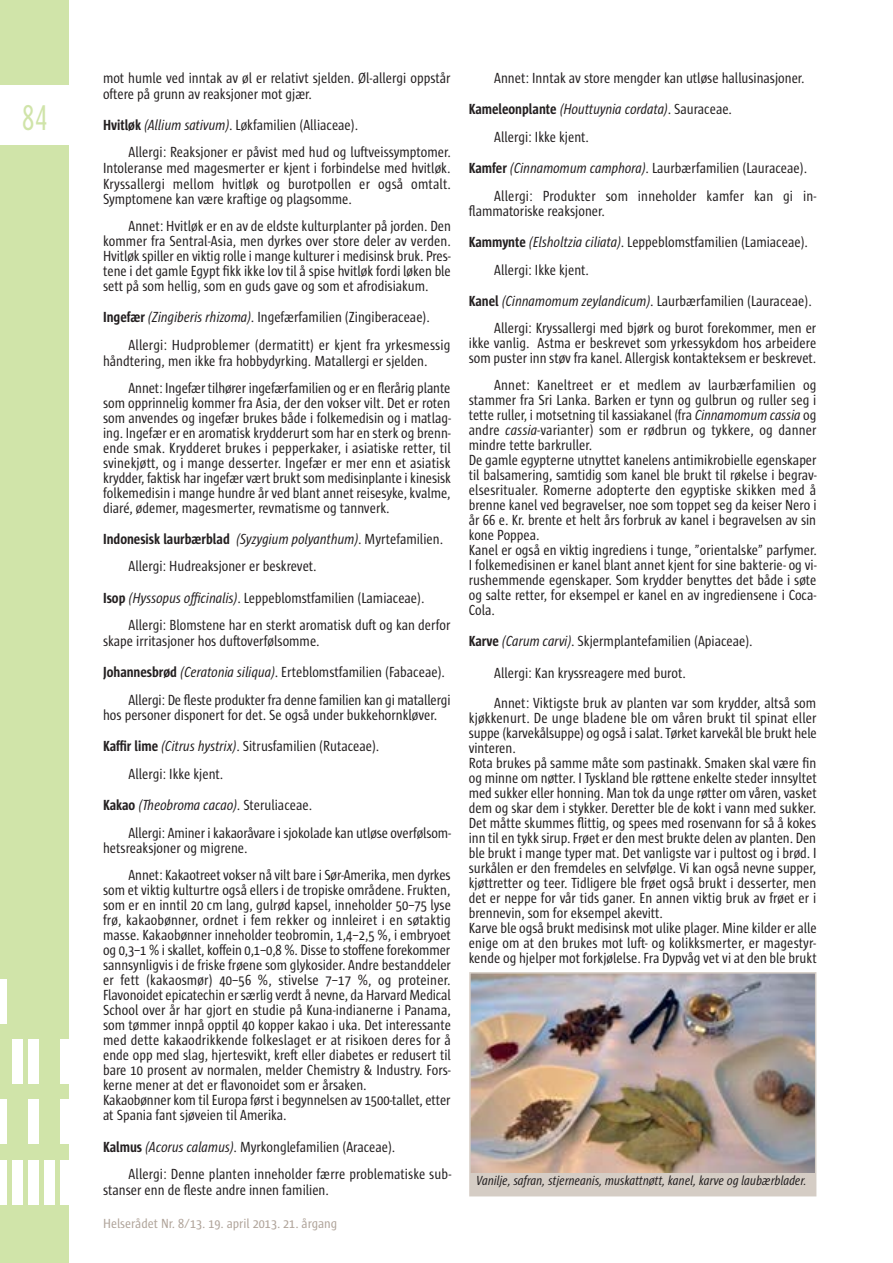
<style>
.page{position:relative;width:893px;height:1263px;background:#fff}
.page>*{position:absolute;margin:0;border:0;box-sizing:border-box;transform-origin:0 0}
.t1{font:36px "Dax Condensed";color:#d0e4a9;scale:.8 1}
.t2{font:15px/15px "Sun Cd";color:#231f20}
.t3{font:italic 13.5px "Sun Cd";color:#231f20}
.t4{font:13.5px "Sun Cd";color:#b0a49a;scale:1.07 1}
.s1{font-weight:700}
.s2{font-style:italic}
</style>
<div class="page">
<div style="left:0;top:0;width:69px;height:1263px;background:#d0e4a9"></div>
<div style="left:0;top:979px;width:6px;height:45px;background:#fff"></div>
<div style="left:0;top:1099px;width:6px;height:45px;background:#fff"></div>
<div style="left:0;top:1160px;width:6px;height:44px;background:#fff"></div>
<div style="left:12px;top:1039px;width:10px;height:45px;background:#fff"></div>
<div style="left:12px;top:1160px;width:10px;height:44px;background:#fff"></div>
<div style="left:44px;top:1160px;width:11px;height:44px;background:#fff"></div>
<div style="left:28px;top:1039px;width:10px;height:45px;background:#fff"></div>
<div style="left:28px;top:1099px;width:10px;height:45px;background:#fff"></div>
<div style="left:28px;top:1160px;width:10px;height:44px;background:#fff"></div>
<div style="left:60px;top:1039px;width:11px;height:45px;background:#fff"></div>
<div style="left:60px;top:1099px;width:11px;height:45px;background:#fff"></div>
<div style="left:60px;top:1160px;width:11px;height:44px;background:#fff"></div>
<div style="left:0;top:85px;width:71px;height:60px;background:#fff"></div>
<div style="left:471px;top:973px;width:344px;height:222px;background:#d5cdc5"></div>
<img style="left:472px;top:975px;width:341px;height:197px">
<div style="left:469px;top:972px;width:347px;height:224px;border:2px solid #d5cdc5"></div>
<h1 class="t1" style="left:22px;top:100px;width:34px">84</h1>
<p class="t2" style="left:103px;top:71px;width:349px;line-height:15.6px">mot humle ved inntak av øl er relativt sjelden. Øl-allergi oppstår oftere på grunn av reaksjoner mot gjær.</p>
<p class="t2" style="left:129px;top:112px;width:324px;line-height:27.6px;text-indent:-26px"><span class="s1">Hvitløk</span> <span class="s2">(Allium sativum)</span>. Løkfamilien (Alliaceae).<br>Allergi: Reaksjoner er påvist med hud og luftveissymptomer.</p>
<p class="t2" style="left:103px;top:161px;width:349px;line-height:15.6px;text-align:justify">Intoleranse med magesmerter er kjent i forbindelse med hvitløk.<br>Kryssallergi mellom hvitløk og burotpollen er også omtalt.<br>Symptomene kan være kraftige og plagsomme.</p>
<p class="t2" style="left:103px;top:220px;width:349px;text-align:justify;text-indent:26px">Annet: Hvitløk er en av de eldste kulturplanter på jorden. Den kommer fra Sentral-Asia, men dyrkes over store deler av verden.<br>Hvitløk spiller en viktig rolle i mange kulturer i medisinsk bruk. Pres&shy;tene i det gamle Egypt fikk ikke lov til å spise hvitløk fordi løken ble sett på som hellig, som en guds gave og som et afrodisiakum.</p>
<p class="t2" style="left:129px;top:305px;width:323px;line-height:27.6px;text-indent:-26px"><span class="s1">Ingefær</span> <span class="s2">(Zingiberis rhizoma)</span>. Ingefærfamilien (Zingiberaceae).<br>Allergi: Hudproblemer (dermatitt) er kjent fra yrkesmessig</p>
<p class="t2" style="left:129px;top:348px;width:323px;line-height:27px;text-indent:-26px">håndtering, men ikke fra hobbydyrking. Matallergi er sjelden.<br>Annet: Ingefær tilhører ingefærfamilien og er en flerårig plante</p>
<p class="t2" style="left:103px;top:396px;width:349px;text-align:justify">som opprinnelig kommer fra Asia, der den vokser vilt. Det er roten som anvendes og ingefær brukes både i folkemedisin og i matlag&shy;ing. Ingefær er en aromatisk krydderurt som har en sterk og brenn&shy;ende smak. Krydderet brukes i pepperkaker, i asiatiske retter, til svinekjøtt, og i mange desserter. Ingefær er mer enn et asiatisk krydder, faktisk har ingefær vært brukt som medisinplante i kinesisk folkemedisin i mange hundre år ved blant annet reisesyke, kvalme, diaré, ødemer, magesmerter, revmatisme og tannverk.</p>
<p class="t2" style="left:129px;top:526px;width:316px;line-height:27.6px;text-indent:-26px"><span class="s1">Indonesisk laurbærblad</span> <span class="s2">(Syzygium polyanthum)</span>. Myrtefamilien.<br>Allergi: Hudreaksjoner er beskrevet.</p>
<p class="t2" style="left:129px;top:585px;width:323px;line-height:27.6px;text-indent:-26px"><span class="s1">Isop</span> <span class="s2">(Hyssopus officinalis)</span>. Leppeblomstfamilien (Lamiaceae).<br>Allergi: Blomstene har en sterkt aromatisk duft og kan derfor</p>
<p class="t2" style="left:103px;top:626px;width:343px;line-height:31.2px">skape irritasjoner hos duftoverfølsomme.<br><span class="s1">Johannesbrød</span> <span class="s2">(Ceratonia siliqua)</span>. Erteblomstfamilien (Fabaceae).</p>
<p class="t2" style="left:103px;top:693px;width:349px;line-height:15.6px;text-indent:26px">Allergi: De fleste produkter fra denne familien kan gi matallergi hos personer disponert for det. Se også under bukkehornkløver.</p>
<p class="t2" style="left:129px;top:734px;width:252px;line-height:27.6px;text-indent:-26px"><span class="s1">Kaffir lime</span> <span class="s2">(Citrus hystrix)</span>. Sitrusfamilien (Rutaceae).<br>Allergi: Ikke kjent.</p>
<p class="t2" style="left:129px;top:792px;width:324px;line-height:27.6px;text-indent:-26px"><span class="s1">Kakao</span> <span class="s2">(Theobroma cacao)</span>. Steruliaceae.<br>Allergi: Aminer i kakaoråvare i sjokolade kan utløse overfølsom-</p>
<p class="t2" style="left:129px;top:836px;width:324px;line-height:27px;text-indent:-26px">hetsreaksjoner og migrene.<br>Annet: Kakaotreet vokser nå vilt bare i Sør-Amerika, men dyrkes</p>
<p class="t2" style="left:103px;top:884px;width:350px">som et viktig kulturtre også ellers i de tropiske områdene. Frukten, som er en inntil 20 cm lang, gulrød kapsel, inneholder 50–75 lyse frø, kakaobønner, ordnet i fem rekker og innleiret i en søtaktig masse. Kakaobønner inneholder teobromin, 1,4–2,5 %, i embryoet og 0,3–1 % i skallet, koffein 0,1–0,8 %. Disse to stoffene forekommer sannsynligvis i de friske frøene som glykosider. Andre bestanddeler er fett (kakaosmør) 40–56 %, stivelse 7–17 %, og proteiner.<br>Flavonoidet epicatechin er særlig verdt å nevne, da Harvard Medical School over år har gjort en studie på Kuna-indianerne i Panama, som tømmer innpå opptil 40 kopper kakao i uka. Det interessante med dette kakaodrikkende folkeslaget er at risikoen deres for å ende opp med slag, hjertesvikt, kreft eller diabetes er redusert til bare 10 prosent av normalen, melder Chemistry &amp; Industry. Fors&shy;kerne mener at det er flavonoidet som er årsaken.<br>Kakaobønner kom til Europa først i begynnelsen av 1500-tallet, etter at Spania fant sjøveien til Amerika.</p>
<p class="t2" style="left:129px;top:1134px;width:324px;line-height:27.6px;text-indent:-26px"><span class="s1">Kalmus</span> <span class="s2">(Acorus calamus)</span>. Myrkonglefamilien (Araceae).<br>Allergi: Denne planten inneholder færre problematiske sub-</p>
<p class="t2" style="left:103px;top:1183px;width:227px">stanser enn de fleste andre innen familien.</p>
<p class="t4" style="left:103px;top:1218px;width:220px">Helserådet Nr. 8/13. 19. april 2013. 21. årgang</p>
<p class="t2" style="left:469px;top:63px;width:337px;line-height:31.2px;text-indent:26px">Annet: Inntak av store mengder kan utløse hallusinasjoner.<br><span class="s1">Kameleonplante</span> <span class="s2">(Houttuynia cordata)</span>. Sauraceae.</p>
<p class="t2" style="left:469px;top:122px;width:340px;line-height:31.2px;text-indent:26px">Allergi: Ikke kjent.<br><span class="s1">Kamfer</span> <span class="s2">(Cinnamomum camphora)</span>. Laurbærfamilien (Lauraceae).</p>
<p class="t2" style="left:469px;top:189px;width:349px;line-height:15.6px;text-indent:26px">Allergi: Produkter som inneholder kamfer kan gi in&shy;flammatoriske reaksjoner.</p>
<p class="t2" style="left:494px;top:230px;width:315px;line-height:27.6px;text-indent:-26px"><span class="s1">Kammynte</span> <span class="s2">(Elsholtzia ciliata)</span>. Leppeblomstfamilien (Lamiaceae).<br>Allergi: Ikke kjent.</p>
<p class="t2" style="left:494px;top:289px;width:324px;line-height:27px;text-indent:-26px"><span class="s1">Kanel</span> <span class="s2">(Cinnamomum zeylandicum)</span>. Laurbærfamilien (Lauraceae).<br>Allergi: Kryssallergi med bjørk og burot forekommer, men er</p>
<p class="t2" style="left:469px;top:337px;width:349px">ikke vanlig. Astma er beskrevet som yrkessykdom hos arbeidere som puster inn støv fra kanel. Allergisk kontakteksem er beskrevet.</p>
<p class="t2" style="left:469px;top:379px;width:350px;text-indent:26px">Annet: Kaneltreet er et medlem av laurbærfamilien og stammer fra Sri Lanka. Barken er tynn og gulbrun og ruller seg i tette ruller, i motsetning til kassiakanel (fra <span class="s2">Cinnamomum cassia</span> og andre <span class="s2">cassia</span>-varianter) som er rødbrun og tykkere, og danner mindre tette barkruller.<br>De gamle egypterne utnyttet kanelens antimikrobielle egenskaper til balsamering, samtidig som kanel ble brukt til røkelse i begrav&shy;elsesritualer. Romerne adopterte den egyptiske skikken med å brenne kanel ved begravelser, noe som toppet seg da keiser Nero i år 66 e. Kr. brente et helt års forbruk av kanel i begravelsen av sin kone Poppea.<br>Kanel er også en viktig ingrediens i tunge, ”orientalske” parfymer.<br>I folkemedisinen er kanel blant annet kjent for sine bakterie- og vi&shy;rushemmende egenskaper. Som krydder benyttes det både i søte og salte retter, for eksempel er kanel en av ingrediensene i Coca-Cola.</p>
<p class="t2" style="left:494px;top:627px;width:324px;line-height:30.9px;text-indent:-26px"><span class="s1">Karve</span> <span class="s2">(Carum carvi)</span>. Skjermplantefamilien (Apiaceae).<br>Allergi: Kan kryssreagere med burot.<br>Annet: Viktigste bruk av planten var som krydder, altså som</p>
<p class="t2" style="left:469px;top:712px;width:350px">kjøkkenurt. De unge bladene ble om våren brukt til spinat eller suppe (karvekålsuppe) og også i salat. Tørket karvekål ble brukt hele vinteren.<br>Rota brukes på samme måte som pastinakk. Smaken skal være fin og minne om nøtter. I Tyskland ble røttene enkelte steder innsyltet med sukker eller honning. Man tok da unge røtter om våren, vasket dem og skar dem i stykker. Deretter ble de kokt i vann med sukker.<br>Det måtte skummes flittig, og spees med rosenvann for så å kokes inn til en tykk sirup. Frøet er den mest brukte delen av planten. Den ble brukt i mange typer mat. Det vanligste var i pultost og i brød. I surkålen er den fremdeles en selvfølge. Vi kan også nevne supper, kjøttretter og teer. Tidligere ble frøet også brukt i desserter, men det er neppe for vår tids ganer. En annen viktig bruk av frøet er i brennevin, som for eksempel akevitt.<br>Karve ble også brukt medisinsk mot ulike plager. Mine kilder er alle enige om at den brukes mot luft- og kolikksmerter, er magestyr&shy;kende og hjelper mot forkjølelse. Fra Dypvåg vet vi at den ble brukt</p>
<p class="t3" style="left:476px;top:1176px;width:332px">Vanilje, safran, stjerneanis, muskattnøtt, kanel, karve og laubærblader.</p>
</div>
